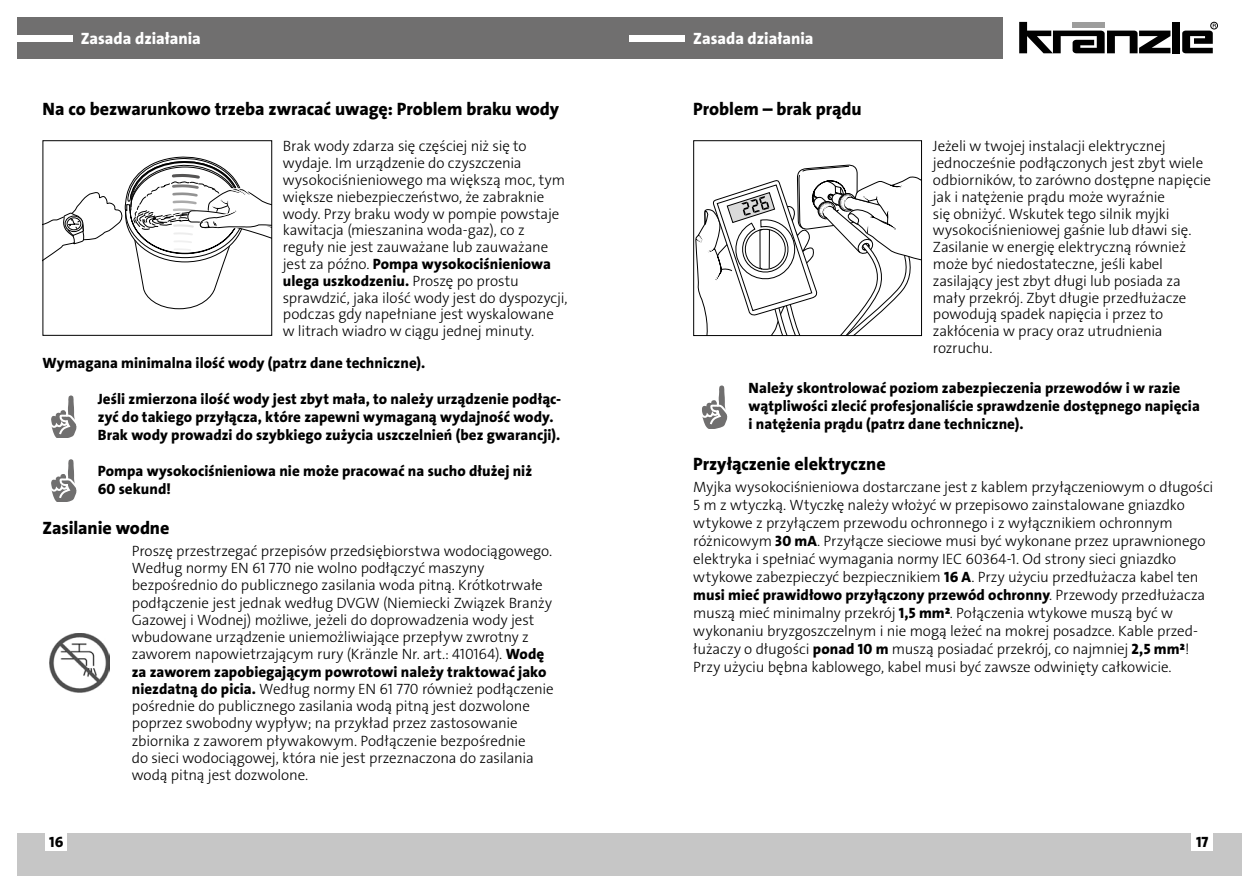
<style>
.page{position:relative;width:1259px;height:893px;background:#fff}
.page>*{position:absolute;margin:0;border:0;box-sizing:border-box;transform-origin:0 0}
.t1{font:18px "The Sans LP8 Ex Bld";letter-spacing:-.005em;color:#000}
.t2{font:16.5px "The Sans LP8 Ex Bld";color:#fff}
.t3{font:15px/16.8px "The Sans LP3 Lig";letter-spacing:-.01em;color:#000}
.t4{font:15px/18px "The Sans LP8 Ex Bld";color:#000}
.s1{font-family:"The Sans LP3 Lig"}
.s2{font-family:"The Sans LP8 Ex Bld"}
</style>
<div class="page">
<div style="left:629px;top:833px;width:613px;height:43px;background:#c6c6c6"></div>
<div style="left:17px;top:833px;width:612px;height:43px;background:#c6c6c6"></div>
<div style="left:1191px;top:833px;width:22px;height:18px;background:#fff"></div>
<div style="left:46px;top:833px;width:21px;height:18px;background:#fff"></div>
<div style="left:17px;top:17px;width:985px;height:41px;background:#706f6f"></div>
<div style="left:17px;top:35px;width:55px;height:6px;background:#fff"></div>
<div style="left:629px;top:35px;width:56px;height:6px;background:#fff"></div>
<svg style="left:1019px;top:22px;width:151px;height:31px"></svg>
<div style="left:1172px;top:22px;width:7px;height:31px;background:#000"></div>
<div style="left:1210px;top:22px;width:7px;height:7px;border:1px solid #000;border-radius:50%"></div>
<svg style="left:1182px;top:24px;width:34px;height:29px"></svg>
<svg style="left:693px;top:140px;width:229px;height:196px"></svg>
<svg style="left:702px;top:385px;width:26px;height:43px"></svg>
<svg style="left:42px;top:140px;width:230px;height:196px"></svg>
<svg style="left:51px;top:395px;width:26px;height:43px"></svg>
<img style="left:50px;top:633px;width:60px;height:60px">
<svg style="left:51px;top:459px;width:26px;height:43px"></svg>
<p class="t2" style="left:81px;top:28px;width:122px">Zasada działania</p>
<p class="t2" style="left:693px;top:28px;width:122px">Zasada działania</p>
<p class="t1" style="left:43px;top:98px;width:518px">Na co bezwarunkowo trzeba zwracać uwagę: Problem braku wody</p>
<p class="t3" style="left:283px;top:138px;width:284px">Brak wody zdarza się częściej niż się to wydaje. Im urządzenie do czyszczenia wysokociśnieniowego ma większą moc, tym większe niebezpieczeństwo, że zabraknie wody. Przy braku wody w pompie powstaje kawitacja (mieszanina woda-gaz), co z reguły nie jest zauważane lub zauważane</p>
<p class="t4" style="left:283px;top:256px;width:270px;line-height:16.8px"><span class="s1">jest za późno.</span> Pompa wysokociśnieniowa ulega uszkodzeniu. <span class="s1">Proszę po prostu</span></p>
<p class="t3" style="left:283px;top:289px;width:286px">sprawdzić, jaka ilość wody jest do dyspozycji, podczas gdy napełniane jest wyskalowane w litrach wiadro w ciągu jednej minuty.</p>
<p class="t4" style="left:43px;top:354px;width:384px">Wymagana minimalna ilość wody (patrz dane techniczne).</p>
<p class="t4" style="left:98px;top:390px;width:465px">Jeśli zmierzona ilość wody jest zbyt mała, to należy urządzenie podłąc&shy;zyć do takiego przyłącza, które zapewni wymaganą wydajność wody.<br>Brak wody prowadzi do szybkiego zużycia uszczelnień (bez gwarancji).</p>
<p class="t4" style="left:98px;top:462px;width:436px">Pompa wysokociśnieniowa nie może pracować na sucho dłużej niż<br>60 sekund!</p>
<p class="t1" style="left:43px;top:517px;width:128px">Zasilanie wodne</p>
<p class="t3" style="left:132px;top:542px;width:422px;line-height:17.2px">Proszę przestrzegać przepisów przedsiębiorstwa wodociągowego.<br>Według normy EN 61 770 nie wolno podłączyć maszyny bezpośrednio do publicznego zasilania woda pitną. Krótkotrwałe podłączenie jest jednak według DVGW (Niemiecki Związek Branży Gazowej i Wodnej) możliwe, jeżeli do doprowadzenia wody jest wbudowane urządzenie uniemożliwiające przepływ zwrotny z zaworem napowietrzającym rury (Kränzle Nr. art.: 410164). <span class="s2">Wodę</span></p>
<p class="t4" style="left:132px;top:663px;width:416px">za zaworem zapobiegającym powrotowi należy traktować jako</p>
<p class="t3" style="left:132px;top:680px;width:423px;line-height:17.2px"><span class="s2">niezdatną do picia.</span> Według normy EN 61 770 również podłączenie pośrednie do publicznego zasilania wodą pitną jest dozwolone poprzez swobodny wypływ; na przykład przez zastosowanie zbiornika z zaworem pływakowym. Podłączenie bezpośrednie<br>do sieci wodociągowej, która nie jest przeznaczona do zasilania wodą pitną jest dozwolone.</p>
<p class="t1" style="left:693px;top:98px;width:170px">Problem – brak prądu</p>
<p class="t3" style="left:933px;top:138px;width:280px">Jeżeli w twojej instalacji elektrycznej jednocześnie podłączonych jest zbyt wiele odbiorników, to zarówno dostępne napięcie jak i natężenie prądu może wyraźnie<br>się obniżyć. Wskutek tego silnik myjki wysokociśnieniowej gaśnie lub dławi się.<br>Zasilanie w energię elektryczną również może być niedostateczne, jeśli kabel zasilający jest zbyt długi lub posiada za mały przekrój. Zbyt długie przedłużacze powodują spadek napięcia i przez to zakłócenia w pracy oraz utrudnienia rozruchu.</p>
<p class="t4" style="left:748px;top:379px;width:453px">Należy skontrolować poziom zabezpieczenia przewodów i w razie wątpliwości zlecić profesjonaliście sprawdzenie dostępnego napięcia i natężenia prądu (patrz dane techniczne).</p>
<p class="t1" style="left:693px;top:452px;width:194px">Przyłączenie elektryczne</p>
<p class="t3" style="left:693px;top:478px;width:521px;line-height:18px">Myjka wysokociśnieniowa dostarczane jest z kablem przyłączeniowym o długości 5 m z wtyczką. Wtyczkę należy włożyć w przepisowo zainstalowane gniazdko wtykowe z przyłączem przewodu ochronnego i z wyłącznikiem ochronnym różnicowym <span class="s2">30 mA</span>. Przyłącze sieciowe musi być wykonane przez uprawnionego elektryka i spełniać wymagania normy IEC 60364-1. Od strony sieci gniazdko wtykowe zabezpieczyć bezpiecznikiem <span class="s2">16 A</span>. Przy użyciu przedłużacza kabel ten</p>
<p class="t4" style="left:693px;top:586px;width:513px">musi mieć prawidłowo przyłączony przewód ochronny<span class="s1">. Przewody przedłużacza</span></p>
<p class="t3" style="left:693px;top:604px;width:506px;line-height:18px">muszą mieć minimalny przekrój <span class="s2">1,5 mm²</span>. Połączenia wtykowe muszą być w wykonaniu bryzgoszczelnym i nie mogą leżeć na mokrej posadzce. Kable przed&shy;łużaczy o długości <span class="s2">ponad 10 m</span> muszą posiadać przekrój, co najmniej <span class="s2">2,5 mm²</span>!<br>Przy użyciu bębna kablowego, kabel musi być zawsze odwinięty całkowicie.</p>
<p class="t4" style="left:49px;top:833px;width:16px">16</p>
<p class="t4" style="left:1196px;top:833px;width:14px">17</p>
</div>
